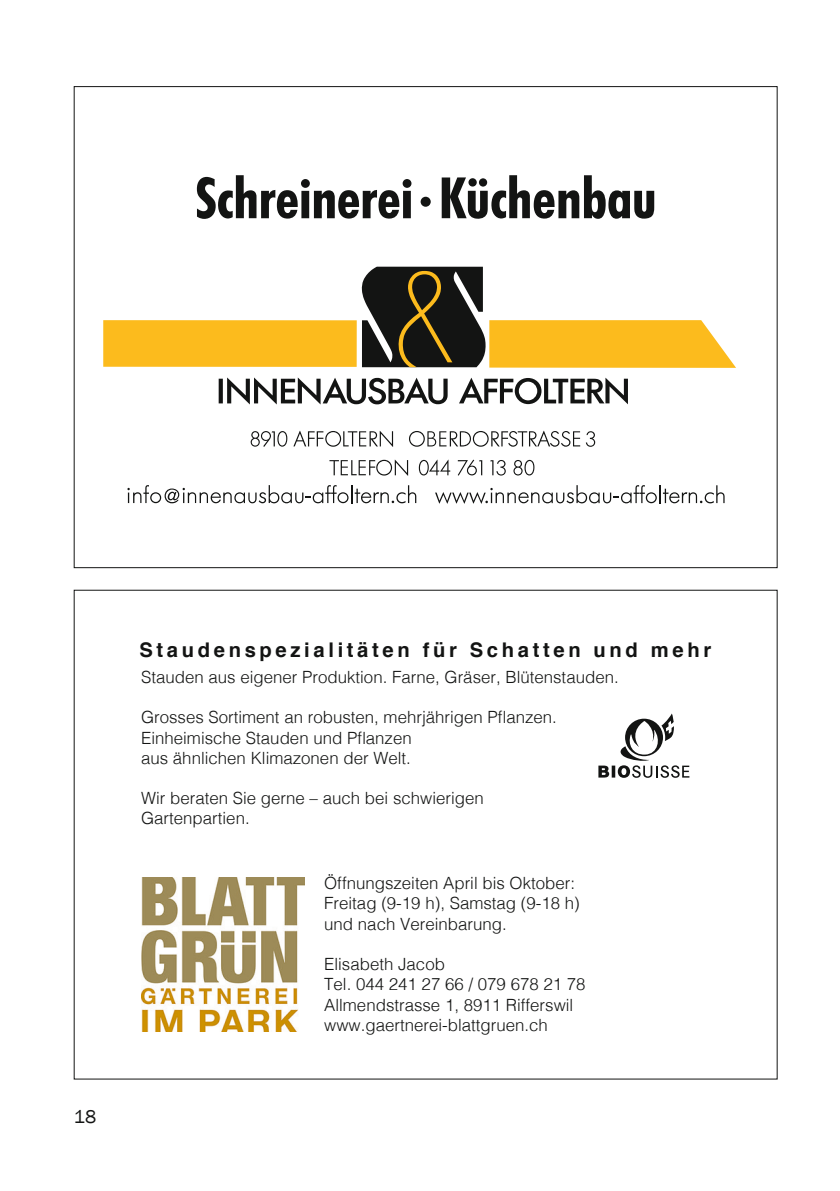
<style>
.page{position:relative;width:840px;height:1191px;background:#fff}
.page>*{position:absolute;margin:0;border:0;box-sizing:border-box;transform-origin:0 0}
.t1{font:700 20.2px "Helvetica";letter-spacing:.18em;color:#131413}
.Seitenzahl_links{font:19px "Franklin Gothic";color:#131413}
.t2{font:300 16.8px/20.2px "Helvetica";color:#131413}
</style>
<div class="page">
<div style="left:103px;top:320px;width:253px;height:47px;background:#fcbb1d"></div>
<svg style="left:361px;top:267px;width:374px;height:101px"></svg>
<div style="left:218px;top:379px;width:5px;height:24px;background:#131413"></div>
<svg style="left:459px;top:378px;width:168px;height:26px"></svg>
<svg style="left:227px;top:377px;width:220px;height:27px"></svg>
<svg style="left:329px;top:460px;width:79px;height:16px"></svg>
<svg style="left:418px;top:460px;width:32px;height:15px"></svg>
<svg style="left:457px;top:459px;width:25px;height:16px"></svg>
<svg style="left:490px;top:460px;width:15px;height:15px"></svg>
<svg style="left:513px;top:460px;width:21px;height:15px"></svg>
<svg style="left:197px;top:175px;width:214px;height:44px"></svg>
<div style="left:420px;top:197px;width:10px;height:10px;background:#131413;border-radius:50%"></div>
<svg style="left:441px;top:175px;width:213px;height:44px"></svg>
<svg style="left:250px;top:431px;width:37px;height:16px"></svg>
<svg style="left:293px;top:431px;width:100px;height:16px"></svg>
<svg style="left:409px;top:431px;width:186px;height:16px"></svg>
<svg style="left:127px;top:485px;width:289px;height:18px"></svg>
<svg style="left:435px;top:485px;width:289px;height:18px"></svg>
<img style="left:141px;top:877px;width:163px;height:154px">
<svg style="left:598px;top:713px;width:91px;height:65px"></svg>
<p class="Seitenzahl_links" style="left:74px;top:1105px;width:24px">18</p>
<p class="t1" style="left:139px;top:634px;width:573px">Staudenspezialitäten für Schatten und mehr</p>
<p class="t2" style="left:141px;top:665px;width:479px">Stauden aus eigener Produktion. Farne, Gräser, Blütenstauden.</p>
<p class="t2" style="left:141px;top:706px;width:417px">Grosses Sortiment an robusten, mehrjährigen Pflanzen.<br>Einheimische Stauden und Pflanzen<br>aus ähnlichen Klimazonen der Welt.</p>
<p class="t2" style="left:141px;top:787px;width:344px">Wir beraten Sie gerne – auch bei schwierigen<br>Gartenpartien.</p>
<p class="t2" style="left:324px;top:872px;width:257px">Öffnungszeiten April bis Oktober:<br>Freitag (9-19 h), Samstag (9-18 h) und nach Vereinbarung.</p>
<p class="t2" style="left:324px;top:953px;width:263px">Elisabeth Jacob<br>Tel. 044 241 27 66 / 079 678 21 78<br>Allmendstrasse 1, 8911 Rifferswil www.gaertnerei-blattgruen.ch</p>
</div>
